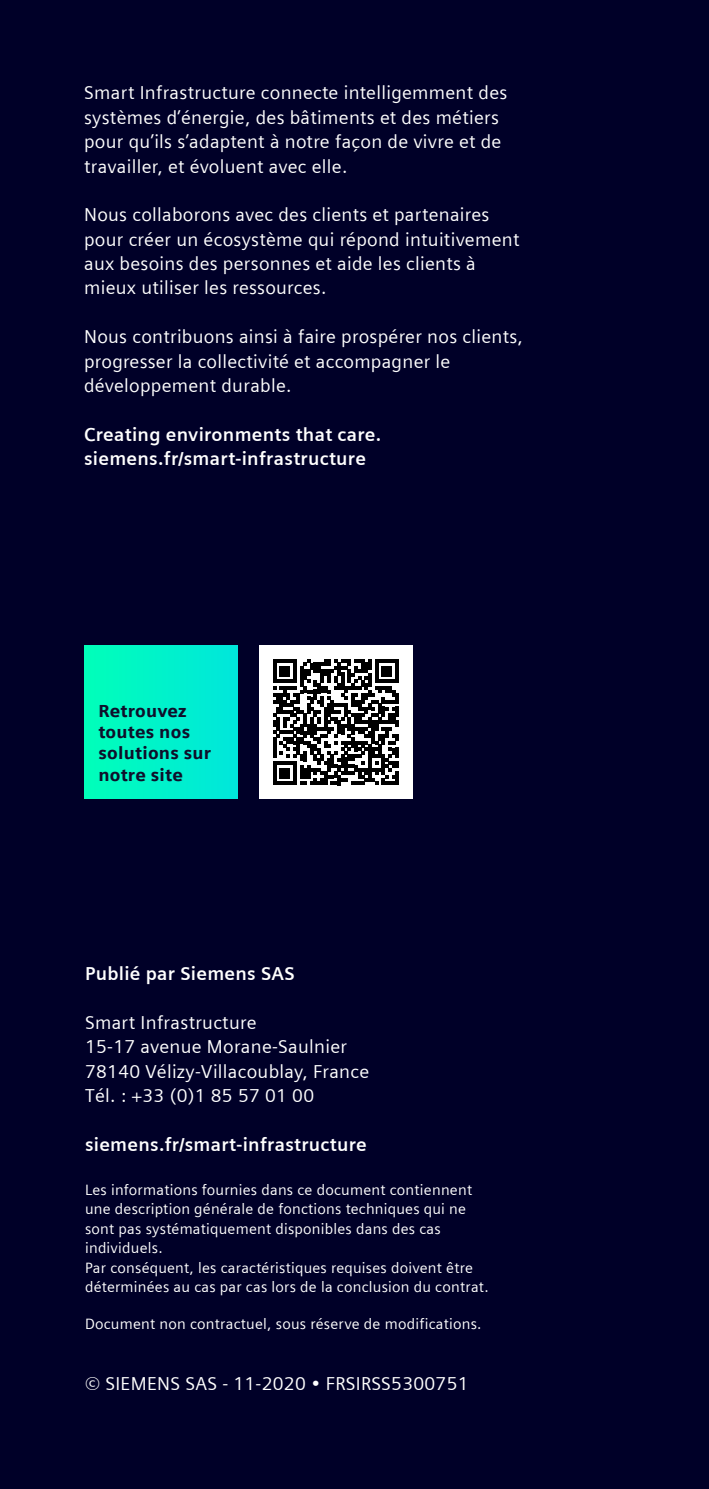
<style>
.page{position:relative;width:709px;height:1489px;background:#fff}
.page>*{position:absolute;margin:0;border:0;box-sizing:border-box;transform-origin:0 0}
.t1{font:18.75px/24.5px "Siemens Sans";letter-spacing:.015em;color:#fff}
.t2{font:700 18.75px/24.5px "Siemens Sans";letter-spacing:.015em;color:#fff}
.t3{font:900 17.5px/21.2px "Siemens Sans";letter-spacing:.015em;color:#0f0f2b}
.t4{font:15px/19.5px "Siemens Sans";letter-spacing:.015em;color:#fff}
</style>
<div class="page">
<div style="left:0;top:0;width:709px;height:1488px;background:#000028"></div>
<div style="left:84px;top:645px;width:153px;height:153px;background:linear-gradient(to right,#00ffb9,#00e6dc)"></div>
<div style="left:259px;top:645px;width:153px;height:153px;background:#fff"></div>
<svg style="left:273px;top:659px;width:126px;height:126px"></svg>
<hr style="left:395px;top:771px;width:4px;height:14px;background:#000">
<p class="t1" style="left:84px;top:81px;width:425px">Smart Infrastructure connecte intelligemment des systèmes d’énergie, des bâtiments et des métiers pour qu’ils s’adaptent à notre façon de vivre et de travailler, et évoluent avec elle.</p>
<p class="t1" style="left:84px;top:203px;width:437px">Nous collaborons avec des clients et partenaires pour créer un écosystème qui répond intuitivement aux besoins des personnes et aide les clients à mieux utiliser les ressources.</p>
<p class="t1" style="left:84px;top:324px;width:440px">Nous contribuons ainsi à faire prospérer nos clients, progresser la collectivité et accompagner le développement durable.</p>
<p class="t2" style="left:84px;top:422px;width:299px">Creating environments that care. siemens.fr/smart-infrastructure</p>
<p class="t3" style="left:98px;top:699px;width:114px">Retrouvez toutes nos solutions sur notre site</p>
<p class="t2" style="left:85px;top:961px;width:211px">Publié par Siemens SAS</p>
<p class="t1" style="left:85px;top:1010px;width:286px">Smart Infrastructure<br>15-17 avenue Morane-Saulnier<br>78140 Vélizy-Villacoublay, France<br>Tél. : +33 (0)1 85 57 01 00</p>
<p class="t2" style="left:85px;top:1131px;width:283px">siemens.fr/smart-infrastructure</p>
<p class="t4" style="left:85px;top:1179px;width:405px">Les informations fournies dans ce document contiennent une description générale de fonctions techniques qui ne sont pas systématiquement disponibles dans des cas individuels.<br>Par conséquent, les caractéristiques requises doivent être déterminées au cas par cas lors de la conclusion du contrat.</p>
<p class="t4" style="left:85px;top:1313px;width:398px">Document non contractuel, sous réserve de modifications.</p>
<p class="t1" style="left:85px;top:1370px;width:385px">© SIEMENS SAS - 11-2020 • FRSIRSS5300751</p>
</div>
